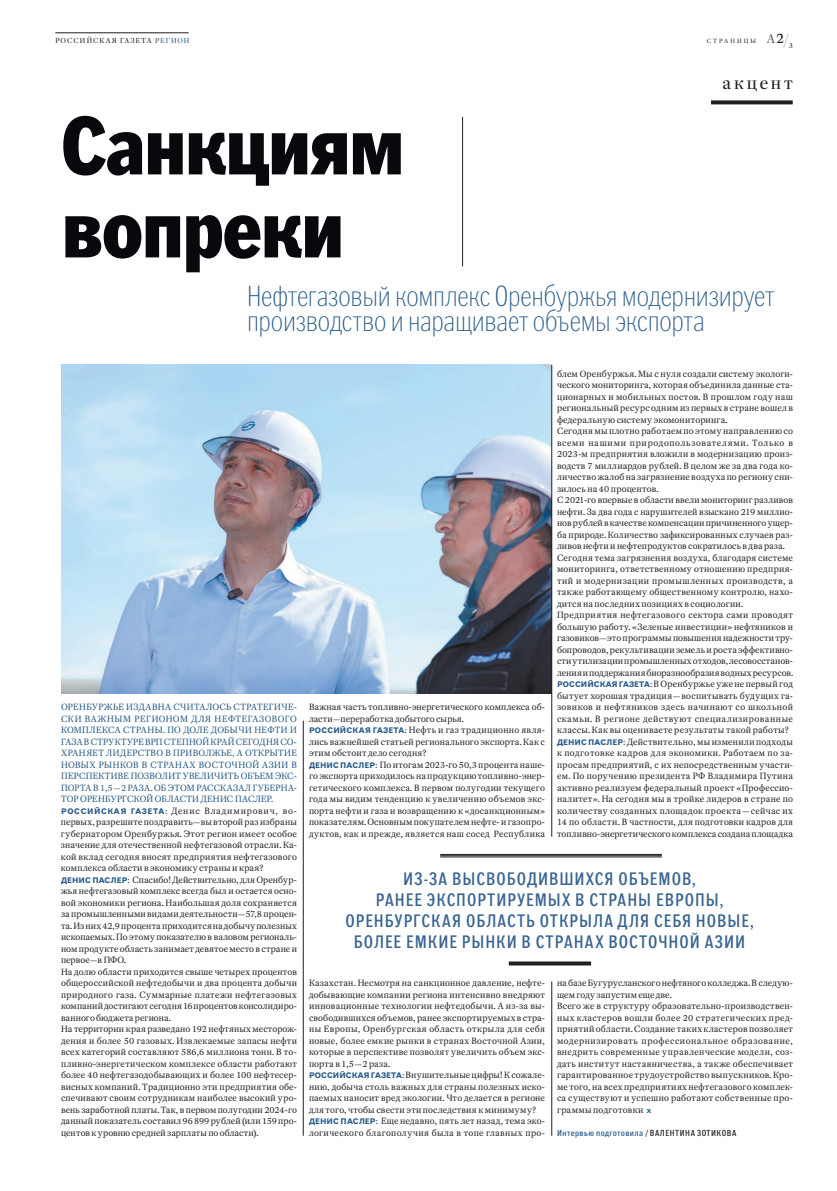
<style>
.page{position:relative;width:837px;height:1191px;background:#fff}
.page>*{position:absolute;margin:0;border:0;box-sizing:border-box;transform-origin:0 0}
.t1{font:700 condensed 82px/83px "Russ News Sans";letter-spacing:-.03em;color:#08080d}
.t2{font:300 expanded 29px/25px "Russ News Sans";letter-spacing:-.01em;color:#265987}
.t3{font:condensed 18px/21px "Russ News Sans";letter-spacing:.055em;color:#396491;text-align:center}
.t4{font:18px "Russ News Serif Display";letter-spacing:.16em;color:#231f20}
.t5{font:12.5px "Russ News Serif Display";color:#53656e}
.t6{font:9px/11.5px "Russ News Serif";letter-spacing:.025em;color:#231f20}
.t7{font:condensed 8.7px "Russ News Sans";letter-spacing:.05em;color:#265987}
.t8{font:7.2px "Russ News Serif Display";letter-spacing:.135em;color:#231f20}
.t9{font:6px "Russ News Serif Display";letter-spacing:.34em;color:#231f20}
.s1{color:#265987}
.s2{font-size:14px;color:#231f20}
.s3{font-family:"Russ News Sans";font-weight:300;font-stretch:expanded;font-size:17px;color:#939598}
.s4{font-family:"Russ News Sans";font-weight:700;font-size:8px;color:#265987}
.s5{color:#231f20}
</style>
<div class="page">
<hr style="left:55px;top:33px;width:134px;height:1px;background:#231f20">
<svg style="left:711px;top:100px;width:81px;height:4px"></svg>
<hr style="left:462px;top:117px;width:1px;height:149px;background:#231f20">
<img style="left:61px;top:365px;width:490px;height:328px">
<hr style="left:440px;top:856px;width:221px;height:1px;background:#231f20">
<hr style="left:440px;top:855px;width:221px;height:1px;background:#231f20">
<hr style="left:440px;top:854px;width:221px;height:1px;background:#231f20">
<svg style="left:508px;top:961px;width:83px;height:4px"></svg>
<hr style="left:303px;top:720px;width:1px;height:415px;background:#231f20">
<hr style="left:551px;top:981px;width:1px;height:154px;background:#231f20">
<hr style="left:551px;top:365px;width:1px;height:471px;background:#231f20">
<p class="t8" style="left:55px;top:36px;width:135px">РОССИЙСКАЯ ГАЗЕТА <span class="s1">РЕГИОН</span></p>
<h3 class="t5" style="left:766px;top:31px;width:24px">А<span class="s2">2</span><span class="s3">/</span></h3>
<p class="t8" style="left:788px;top:41px;width:6px">3</p>
<p class="t9" style="left:706px;top:37px;width:50px">СТРАНИЦЫ</p>
<h1 class="t1" style="left:61px;top:106px;width:345px">Санкциям вопреки</h1>
<h3 class="t4" style="left:722px;top:72px;width:72px">акцент</h3>
<h2 class="t2" style="left:247px;top:285px;width:529px">Нефтегазовый комплекс Оренбуржья модернизирует производство и наращивает объемы экспорта</h2>
<p class="t6" style="left:556px;top:368px;width:237px">блем Оренбуржья. Мы с нуля создали систему экологи&shy;ческого мониторинга, которая объединила данные ста&shy;ционарных и мобильных постов. В прошлом году наш региональный ресурс одним из первых в стране вошел в федеральную систему экомониторинга.<br>Сегодня мы плотно работаем по этому направлению со всеми нашими природопользователями. Только в 2023-м предприятия вложили в модернизацию произ&shy;водств 7 миллиардов рублей. В целом же за два года ко&shy;личество жалоб на загрязнение воздуха по региону сни&shy;зилось на 40 процентов.<br>С 2021-го впервые в области ввели мониторинг разливов нефти. За два года с нарушителей взыскано 219 миллио&shy;нов рублей в качестве компенсации причиненного ущер&shy;ба природе. Количество зафиксированных случаев раз&shy;ливов нефти и нефтепродуктов сократилось в два раза.<br>Сегодня тема загрязнения воздуха, благодаря системе мониторинга, ответственному отношению предприя&shy;тий и модернизации промышленных производств, а также работающему общественному контролю, нахо&shy;дится на последних позициях в социологии.<br>Предприятия нефтегазового сектора сами проводят большую работу. «Зеленые инвестиции» нефтяников и газовиков — это программы повышения надежности тру&shy;бопроводов, рекультивации земель и роста эффективно&shy;сти утилизации промышленных отходов, лесовосстанов&shy;ления и поддержания биоразнообразия водных ресурсов.<br><span class="s4">РОССИЙСКАЯ ГАЗЕТА:</span> В Оренбуржье уже не первый год бытует хорошая традиция — воспитывать будущих га&shy;зовиков и нефтяников здесь начинают со школьной скамьи. В регионе действуют специализированные классы. Как вы оцениваете результаты такой работы?<br><span class="s4">ДЕНИС ПАСЛЕР:</span> Действительно, мы изменили подходы к подготовке кадров для экономики. Работаем по за&shy;просам предприятий, с их непосредственным участи&shy;ем. По поручению президента РФ Владимира Путина активно реализуем федеральный проект «Профессио&shy;налитет». На сегодня мы в тройке лидеров в стране по количеству созданных площадок проекта — сейчас их 14 по области. В частности, для подготовки кадров для топливно-энергетического комплекса создана площадка</p>
<p class="t6" style="left:61px;top:701px;width:237px"><span class="s1">ОРЕНБУРЖЬЕ ИЗДАВНА СЧИТАЛОСЬ СТРАТЕГИЧЕ-СКИ ВАЖНЫМ РЕГИОНОМ ДЛЯ НЕФТЕГАЗОВОГО КОМПЛЕКСА СТРАНЫ. ПО ДОЛЕ ДОБЫЧИ НЕФТИ И ГАЗА В СТРУКТУРЕ ВРП СТЕПНОЙ КРАЙ СЕГОДНЯ СО-ХРАНЯЕТ ЛИДЕРСТВО В ПРИВОЛЖЬЕ, А ОТКРЫТИЕ НОВЫХ РЫНКОВ В СТРАНАХ ВОСТОЧНОЙ АЗИИ В ПЕРСПЕКТИВЕ ПОЗВОЛИТ УВЕЛИЧИТЬ ОБЪЕМ ЭКС-ПОРТА В 1,5 — 2 РАЗА. ОБ ЭТОМ РАССКАЗАЛ ГУБЕРНА-ТОР ОРЕНБУРГСКОЙ ОБЛАСТИ ДЕНИС ПАСЛЕР.<br></span><span class="s4">РОССИЙСКАЯ ГАЗЕТА:</span> Денис Владимирович, во&shy;первых, разрешите поздравить — вы второй раз избраны губернатором Оренбуржья. Этот регион имеет особое значение для отечественной нефтегазовой отрасли. Ка&shy;кой вклад сегодня вносят предприятия нефтегазового комплекса области в экономику страны и края?<br><span class="s4">ДЕНИС ПАСЛЕР:</span> Спасибо! Действительно, для Оренбур&shy;жья нефтегазовый комплекс всегда был и остается осно&shy;вой экономики региона. Наибольшая доля сохраняется за промышленными видами деятельности — 57,8 процен&shy;та. Из них 42,9 процента приходится на добычу полезных ископаемых. По этому показателю в валовом региональ&shy;ном продукте область занимает девятое место в стране и первое — в ПФО.<br>На долю области приходится свыше четырех процентов общероссийской нефтедобычи и два процента добычи природного газа. Суммарные платежи нефтегазовых компаний достигают сегодня 16 процентов консолидиро&shy;ванного бюджета региона.<br>На территории края разведано 192 нефтяных месторож&shy;дения и более 50 газовых. Извлекаемые запасы нефти всех категорий составляют 586,6 миллиона тонн. В то&shy;пливно-энергетическом комплексе области работают более 40 нефтегазодобывающих и более 100 нефтесер&shy;висных компаний. Традиционно эти предприятия обе&shy;спечивают своим сотрудникам наиболее высокий уро&shy;вень заработной платы. Так, в первом полугодии 2024-го данный показатель составил 96 899 рублей (или 159 про&shy;центов к уровню средней зарплаты по области).</p>
<p class="t6" style="left:309px;top:701px;width:237px">Важная часть топливно-энергетического комплекса об&shy;ласти — переработка добытого сырья.<br><span class="s4">РОССИЙСКАЯ ГАЗЕТА:</span> Нефть и газ традиционно явля&shy;лись важнейшей статьей регионального экспорта. Как с этим обстоит дело сегодня?<br><span class="s4">ДЕНИС ПАСЛЕР:</span> По итогам 2023-го 50,3 процента наше&shy;го экспорта приходилось на продукцию топливно-энер&shy;гетического комплекса. В первом полугодии текущего года мы видим тенденцию к увеличению объемов экс&shy;порта нефти и газа и возвращению к «досанкционным» показателям. Основным покупателем нефте- и газопро&shy;дуктов, как и прежде, является наш сосед Республика</p>
<h3 class="t3" style="left:345px;top:868px;width:409px">ИЗ-ЗА ВЫСВОБОДИВШИХСЯ ОБЪЕМОВ,<br>РАНЕЕ ЭКСПОРТИРУЕМЫХ В СТРАНЫ ЕВРОПЫ, ОРЕНБУРГСКАЯ ОБЛАСТЬ ОТКРЫЛА ДЛЯ СЕБЯ НОВЫЕ, БОЛЕЕ ЕМКИЕ РЫНКИ В СТРАНАХ ВОСТОЧНОЙ АЗИИ</h3>
<p class="t6" style="left:556px;top:977px;width:237px">на базе Бугурусланского нефтяного колледжа. В следую&shy;щем году запустим еще две.<br>Всего же в структуру образовательно-производствен&shy;ных кластеров вошли более 20 стратегических пред&shy;приятий области. Создание таких кластеров позволяет модернизировать профессиональное образование, внедрить современные управленческие модели, соз&shy;дать институт наставничества, а также обеспечивает гарантированное трудоустройство выпускников. Кро&shy;ме того, на всех предприятиях нефтегазового комплек&shy;са существуют и успешно работают собственные про&shy;граммы подготовки <span class="s4">х</span></p>
<p class="t7" style="left:557px;top:1128px;width:181px">Интервью подготовила <span class="s5">/ ВАЛЕНТИНА ЗОТИКОВА</span></p>
<p class="t6" style="left:309px;top:977px;width:237px">Казахстан. Несмотря на санкционное давление, нефте&shy;добывающие компании региона интенсивно внедряют инновационные технологии нефтедобычи. А из-за вы&shy;свободившихся объемов, ранее экспортируемых в стра&shy;ны Европы, Оренбургская область открыла для себя новые, более емкие рынки в странах Восточной Азии, которые в перспективе позволят увеличить объем экс&shy;порта в 1,5 — 2 раза.<br><span class="s4">РОССИЙСКАЯ ГАЗЕТА:</span> Внушительные цифры! К сожале&shy;нию, добыча столь важных для страны полезных иско&shy;паемых наносит вред экологии. Что делается в регионе для того, чтобы свести эти последствия к минимуму?<br><span class="s4">ДЕНИС ПАСЛЕР:</span> Еще недавно, пять лет назад, тема эко&shy;логического благополучия была в топе главных про-</p>
</div>
